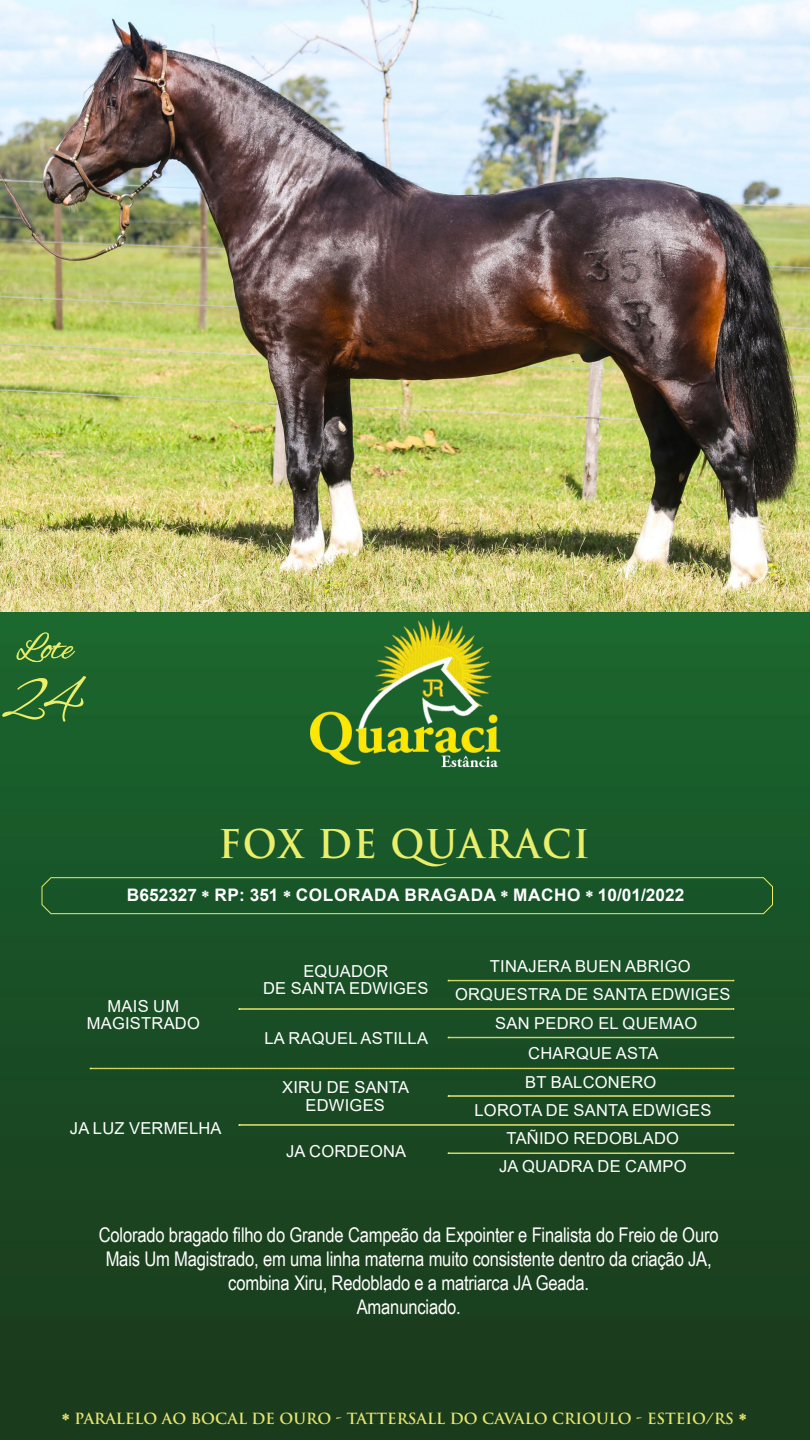
<style>
.page{position:relative;width:810px;height:1440px;background:#fff}
.page>*{position:absolute;margin:0;border:0;box-sizing:border-box;transform-origin:0 0}
.t1{font:63px "Alex Brush";color:#e9ee6b}
.t2{font:700 38.62px "Trajan Pro";letter-spacing:.04em;color:#e9ee6b;scale:.95 1}
.t3{font:37.5px "Alex Brush";color:#e9ee6b}
.t4{font:20.25px/24px "Arial Narrow";letter-spacing:-.01em;color:#fff;text-align:center}
.t5{font:700 17.25px "Arial";letter-spacing:.035em;color:#fff}
.t6{font:16.5px/17.2px "Arial";letter-spacing:.015em;color:#fff;text-align:center}
.t7{font:700 15px "Trajan Pro";color:#e7e670}
.s1{font-family:"Mr Eaves XL Mod OT";font-weight:900}
.s2{font-family:"Mr Eaves XL Mod OT";font-weight:900;font-size:17.25px}
</style>
<div class="page">
<img style="left:0;top:612px;width:810px;height:828px">
<svg style="left:448px;top:1153px;width:286px;height:1px"></svg>
<svg style="left:448px;top:1096px;width:286px;height:1px"></svg>
<svg style="left:448px;top:1037px;width:286px;height:2px"></svg>
<svg style="left:448px;top:980px;width:286px;height:2px"></svg>
<svg style="left:239px;top:1009px;width:495px;height:1px"></svg>
<svg style="left:239px;top:1124px;width:495px;height:2px"></svg>
<svg style="left:90px;top:1068px;width:644px;height:2px"></svg>
<img style="left:270px;top:612px;width:285px;height:237px">
<svg style="left:41px;top:877px;width:732px;height:37px;background:#215c2b"></svg>
<img style="left:0;top:0;width:810px;height:612px">
<h3 class="t3" style="left:17px;top:627px;width:57px">Lote</h3>
<h1 class="t1" style="left:2px;top:664px;width:78px">24</h1>
<h2 class="t2" style="left:219px;top:820px;width:392px">FOX DE QUARACI</h2>
<p class="t5" style="left:127px;top:883px;width:559px">B652327 <span class="s1">*</span> RP: 351 <span class="s1">*</span> COLORADA BRAGADA <span class="s1">*</span> MACHO <span class="s1">*</span> 10/01/2022</p>
<p class="t6" style="left:87px;top:998px;width:115px">MAIS UM<br>MAGISTRADO</p>
<p class="t6" style="left:70px;top:1119px;width:153px">JA LUZ VERMELHA</p>
<p class="t6" style="left:263px;top:963px;width:167px">EQUADOR<br>DE SANTA EDWIGES</p>
<p class="t6" style="left:264px;top:1030px;width:165px">LA RAQUEL ASTILLA</p>
<p class="t6" style="left:282px;top:1079px;width:129px">XIRU DE SANTA<br>EDWIGES</p>
<p class="t6" style="left:286px;top:1143px;width:122px">JA CORDEONA</p>
<p class="t6" style="left:490px;top:957px;width:202px">TINAJERA BUEN ABRIGO</p>
<p class="t6" style="left:455px;top:986px;width:277px">ORQUESTRA DE SANTA EDWIGES</p>
<p class="t6" style="left:495px;top:1008px;width:203px;line-height:30.5px">SAN PEDRO EL QUEMAO<br>CHARQUE ASTA</p>
<p class="t6" style="left:475px;top:1069px;width:238px;line-height:28px">BT BALCONERO<br>LOROTA DE SANTA EDWIGES<br>TAÑIDO REDOBLADO<br>JA QUADRA DE CAMPO</p>
<p class="t4" style="left:99px;top:1222px;width:621px">Colorado bragado filho do Grande Campeão da Expointer e Finalista do Freio de Ouro Mais Um Magistrado, em uma linha materna muito consistente dentro da criação JA, combina Xiru, Redoblado e a matriarca JA Geada.<br>Amanunciado.</p>
<p class="t7" style="left:62px;top:1409px;width:686px"><span class="s2">*</span> PARALELO AO BOCAL DE OURO - TATTERSALL DO CAVALO CRIOULO - ESTEIO/RS <span class="s2">*</span></p>
</div>
